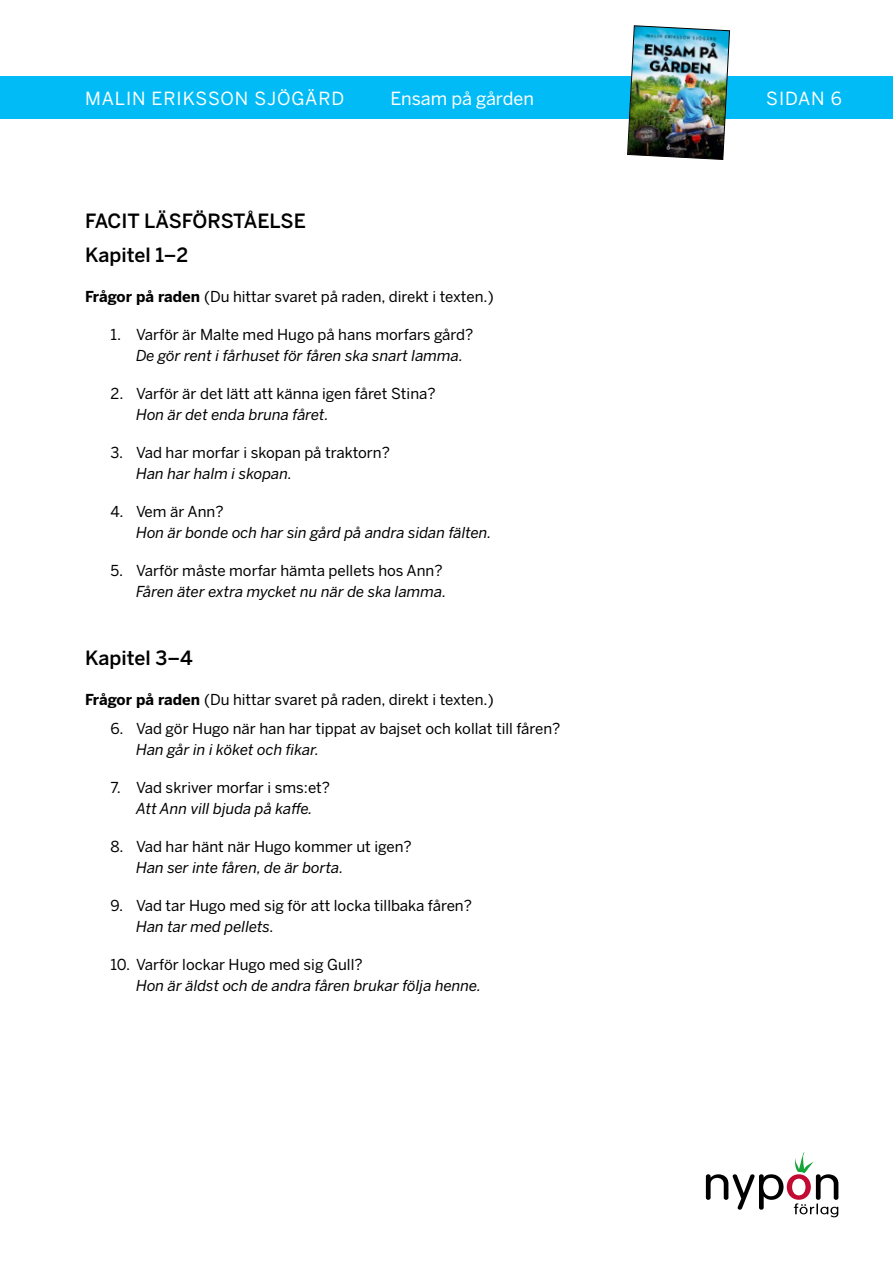
<style>
.page{position:relative;width:893px;height:1263px;background:#fff}
.page>*{position:absolute;margin:0;border:0;box-sizing:border-box;transform-origin:0 0}
.t1{font:500 19.5px/33.8px "Benton Sans";color:#000}
.t2{font:18px "Benton Sans";letter-spacing:.045em;color:#fff}
.t3{font:18px "Benton Sans";letter-spacing:-.005em;color:#fff}
.t4{font:15px "Benton Sans";color:#000}
.t5{font:italic 15px "Benton Sans";color:#000}
.s1{font-weight:700}
</style>
<div class="page">
<svg style="left:706px;top:1152px;width:132px;height:65px"></svg>
<div style="left:0;top:77px;width:893px;height:42px;background:#00bbf6"></div>
<img style="left:627px;top:25px;width:103px;height:135px">
<p class="t2" style="left:85px;top:87px;width:261px">MALIN ERIKSSON SJÖGÄRD</p>
<p class="t3" style="left:390px;top:87px;width:145px">Ensam på gården</p>
<p class="t2" style="left:766px;top:87px;width:77px">SIDAN 6</p>
<h1 class="t1" style="left:85px;top:204px;width:222px">FACIT LÄSFÖRSTÅELSE<br>Kapitel 1–2</h1>
<p class="t4" style="left:85px;top:287px;width:410px"><span class="s1">Frågor på raden</span> (Du hittar svaret på raden, direkt i texten.)</p>
<p class="t4" style="left:111px;top:325px;width:364px">1. Varför är Malte med Hugo på hans morfars gård?</p>
<p class="t5" style="left:136px;top:346px;width:329px">De gör rent i fårhuset för fåren ska snart lamma.</p>
<p class="t4" style="left:111px;top:384px;width:327px">2. Varför är det lätt att känna igen fåret Stina?</p>
<p class="t5" style="left:136px;top:405px;width:194px">Hon är det enda bruna fåret.</p>
<p class="t4" style="left:111px;top:443px;width:281px">3. Vad har morfar i skopan på traktorn?</p>
<p class="t5" style="left:136px;top:464px;width:158px">Han har halm i skopan.</p>
<p class="t4" style="left:111px;top:502px;width:115px">4. Vem är Ann?</p>
<p class="t5" style="left:136px;top:523px;width:357px">Hon är bonde och har sin gård på andra sidan fälten.</p>
<p class="t4" style="left:111px;top:561px;width:334px">5. Varför måste morfar hämta pellets hos Ann?</p>
<p class="t5" style="left:136px;top:582px;width:312px">Fåren äter extra mycket nu när de ska lamma.</p>
<h1 class="t1" style="left:85px;top:641px;width:109px">Kapitel 3–4</h1>
<p class="t4" style="left:85px;top:690px;width:410px"><span class="s1">Frågor på raden</span> (Du hittar svaret på raden, direkt i texten.)</p>
<p class="t4" style="left:111px;top:720px;width:451px">6. Vad gör Hugo när han har tippat av bajset och kollat till fåren?</p>
<p class="t5" style="left:136px;top:741px;width:185px">Han går in i köket och fikar.</p>
<p class="t4" style="left:111px;top:779px;width:221px">7. Vad skriver morfar i sms:et?</p>
<p class="t5" style="left:136px;top:800px;width:178px">Att Ann vill bjuda på kaffe.</p>
<p class="t4" style="left:111px;top:838px;width:303px">8. Vad har hänt när Hugo kommer ut igen?</p>
<p class="t5" style="left:136px;top:859px;width:209px">Han ser inte fåren, de är borta.</p>
<p class="t4" style="left:111px;top:897px;width:363px">9. Vad tar Hugo med sig för att locka tillbaka fåren?</p>
<p class="t5" style="left:136px;top:918px;width:139px">Han tar med pellets.</p>
<p class="t4" style="left:111px;top:956px;width:254px">10. Varför lockar Hugo med sig Gull?</p>
<p class="t5" style="left:136px;top:977px;width:347px">Hon är äldst och de andra fåren brukar följa henne.</p>
</div>
